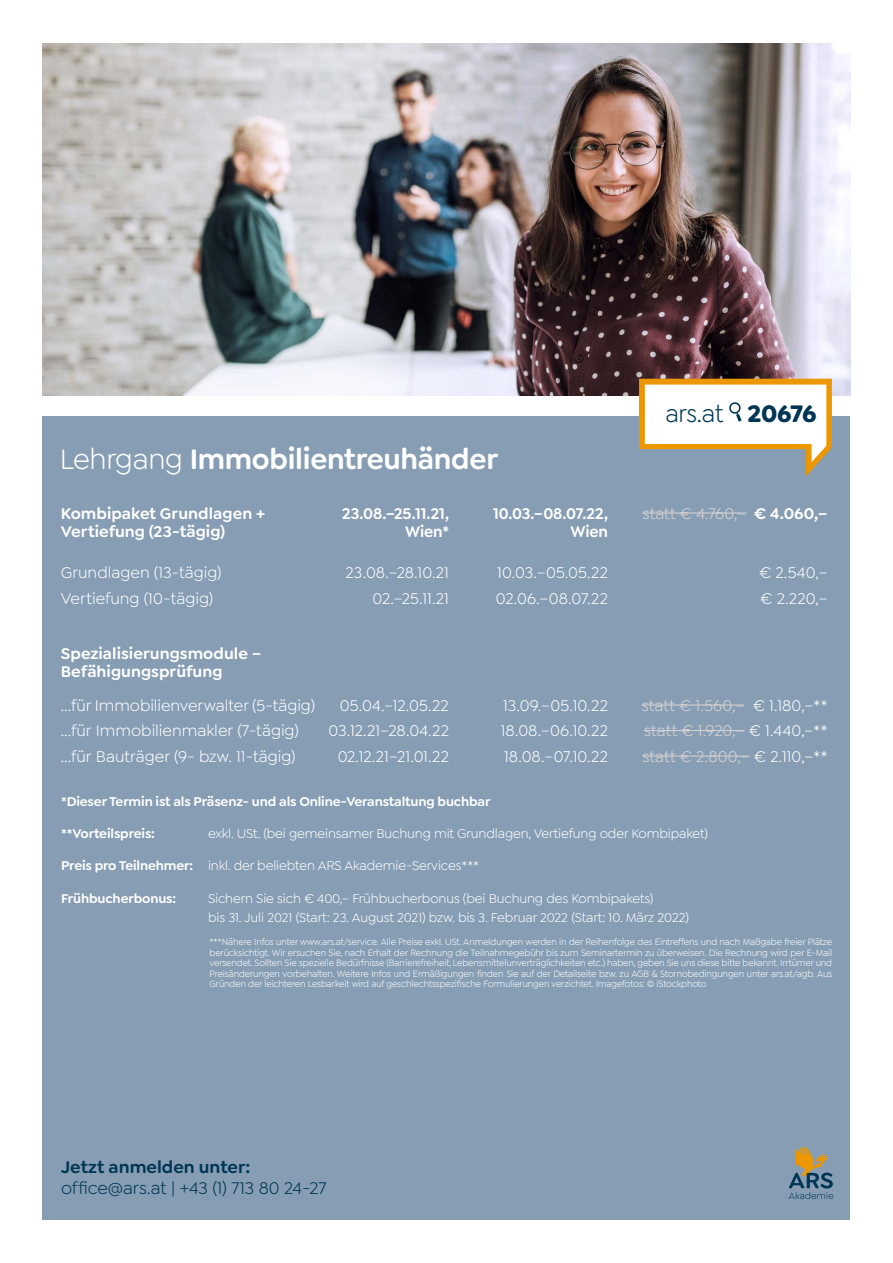
<style>
.page{position:relative;width:893px;height:1263px;background:#fff}
.page>*{position:absolute;margin:0;border:0;box-sizing:border-box;transform-origin:0 0}
.t1{font:600 30px "Goldplay";letter-spacing:-.01em;color:#fff}
.t2{font:25.5px "Goldplay";color:#003654}
.t3{font:18px "Goldplay";letter-spacing:-.01em;color:#003654}
.t4{font:600 18px "Goldplay";color:#003654}
.t5{font:16.5px "Goldplay";color:#fff}
.t6{font:16.5px "Goldplay";letter-spacing:.005em;color:#d8d4d3}
.t7{font:600 16.5px/18px "Goldplay";color:#fff}
.t8{font:600 16.5px/18px "Goldplay";color:#fff;text-align:right;scale:.95 1}
.t9{font:13.5px/19.5px "Goldplay";letter-spacing:-.01em;color:#fff}
.t10{font:600 13.5px "Goldplay";letter-spacing:-.01em;color:#fff}
.t11{font:9.75px/10.5px "Goldplay";letter-spacing:-.01em;color:#fff;text-align:justify;scale:.95 1}
.s1{font-weight:400}
.s2{font-weight:700}
.s3{font-weight:600;color:#fff}
.s4{color:#fff}
.s5{font-weight:600}
</style>
<div class="page">
<div style="left:43px;top:416px;width:807px;height:804px;background:#869db4"></div>
<img style="left:43px;top:43px;width:807px;height:352px">
<svg style="left:789px;top:1146px;width:44px;height:53px"></svg>
<svg style="left:639px;top:379px;width:193px;height:97px"></svg>
<hr style="left:642px;top:513px;width:104px;height:1px;background:#d8d4d3">
<hr style="left:642px;top:705px;width:102px;height:1px;background:#d8d4d3">
<hr style="left:644px;top:730px;width:100px;height:1px;background:#d8d4d3">
<hr style="left:642px;top:756px;width:108px;height:1px;background:#d8d4d3">
<h1 class="t1" style="left:60px;top:441px;width:440px"><span class="s1">Lehrgang</span> Immobilientreuhänder</h1>
<h2 class="t2" style="left:665px;top:399px;width:153px">ars.at <span class="s2">20676</span></h2>
<h3 class="t7" style="left:61px;top:504px;width:206px">Kombipaket Grundlagen +<br>Vertiefung (23-tägig)</h3>
<h3 class="t8" style="left:342px;top:504px;width:114px">23.08.–25.11.21,<br>Wien*</h3>
<h3 class="t8" style="left:493px;top:504px;width:123px">10.03.–08.07.22,<br>Wien</h3>
<h3 class="t6" style="left:642px;top:504px;width:187px">statt € 4.760,– <span class="s3">€ 4.060,–</span></h3>
<h3 class="t5" style="left:61px;top:564px;width:162px">Grundlagen (13-tägig)</h3>
<h3 class="t5" style="left:346px;top:564px;width:105px">23.08.–28.10.21</h3>
<h3 class="t5" style="left:497px;top:564px;width:112px">10.03.–05.05.22</h3>
<h3 class="t5" style="left:759px;top:564px;width:70px">€ 2.540,–</h3>
<h3 class="t5" style="left:61px;top:589px;width:154px">Vertiefung (10-tägig)</h3>
<h3 class="t5" style="left:372px;top:589px;width:78px">02.–25.11.21</h3>
<h3 class="t5" style="left:496px;top:589px;width:114px">02.06.–08.07.22</h3>
<h3 class="t5" style="left:760px;top:589px;width:69px">€ 2.220,–</h3>
<h3 class="t7" style="left:61px;top:644px;width:202px">Spezialisierungsmodule –<br>Befähigungsprüfung</h3>
<h3 class="t5" style="left:61px;top:696px;width:256px">...für Immobilienverwalter (5-tägig)</h3>
<h3 class="t5" style="left:340px;top:696px;width:111px">05.04.–12.05.22</h3>
<h3 class="t5" style="left:503px;top:696px;width:106px">13.09.–05.10.22</h3>
<h3 class="t6" style="left:642px;top:696px;width:188px">statt € 1.560,– <span class="s4">€ 1.180,–**</span></h3>
<h3 class="t5" style="left:61px;top:721px;width:239px">...für Immobilienmakler (7-tägig)</h3>
<h3 class="t5" style="left:329px;top:721px;width:122px">03.12.21–28.04.22</h3>
<h3 class="t5" style="left:501px;top:721px;width:109px">18.08.–06.10.22</h3>
<h3 class="t6" style="left:644px;top:721px;width:185px">statt € 1.920,– <span class="s4">€ 1.440,–**</span></h3>
<h3 class="t5" style="left:61px;top:747px;width:236px">...für Bauträger (9- bzw. 11-tägig)</h3>
<h3 class="t5" style="left:338px;top:747px;width:113px">02.12.21–21.01.22</h3>
<h3 class="t5" style="left:504px;top:747px;width:105px">18.08.–07.10.22</h3>
<h3 class="t6" style="left:642px;top:747px;width:187px">statt € 2.800,– <span class="s4">€ 2.110,–**</span></h3>
<h3 class="t10" style="left:61px;top:793px;width:431px">*Dieser Termin ist als Präsenz- und als Online-Veranstaltung buchbar</h3>
<h3 class="t10" style="left:61px;top:825px;width:95px">**Vorteilspreis:</h3>
<h3 class="t9" style="left:208px;top:824px;width:501px">exkl. USt. (bei gemeinsamer Buchung mit Grundlagen, Vertiefung oder Kombipaket)</h3>
<h3 class="t9" style="left:61px;top:856px;width:420px"><span class="s5">Preis pro Teilnehmer:</span> inkl. der beliebten ARS Akademie-Services***</h3>
<h3 class="t10" style="left:61px;top:890px;width:117px">Frühbucherbonus:</h3>
<h3 class="t9" style="left:208px;top:888px;width:482px">Sichern Sie sich € 400,– Frühbucherbonus (bei Buchung des Kombipakets)<br>bis 31. Juli 2021 (Start: 23. August 2021) bzw. bis 3. Februar 2022 (Start: 10. März 2022)</h3>
<p class="t11" style="left:210px;top:937px;width:657px">***Nähere Infos unter www.ars.at/service. Alle Preise exkl. USt. Anmeldungen werden in der Reihenfolge des Eintreffens und nach Maßgabe freier Plätze berücksichtigt. Wir ersuchen Sie, nach Erhalt der Rechnung die Teilnahmegebühr bis zum Seminartermin zu überweisen. Die Rechnung wird per E-Mail versendet. Sollten Sie spezielle Bedürfnisse (Barrierefreiheit, Lebensmittelunverträglichkeiten etc.) haben, geben Sie uns diese bitte bekannt. Irrtümer und Preisänderungen vorbehalten. Weitere Infos und Ermäßigungen finden Sie auf der Detailseite bzw. zu AGB &amp; Stornobedingungen unter ars.at/agb. Aus Gründen der leichteren Lesbarkeit wird auf geschlechtsspezifische Formulierungen verzichtet. Imagefotos: © iStockphoto</p>
<h3 class="t4" style="left:61px;top:1156px;width:191px">Jetzt anmelden unter:</h3>
<h3 class="t3" style="left:61px;top:1178px;width:267px">office@ars.at | +43 (1) 713 80 24-27</h3>
</div>
